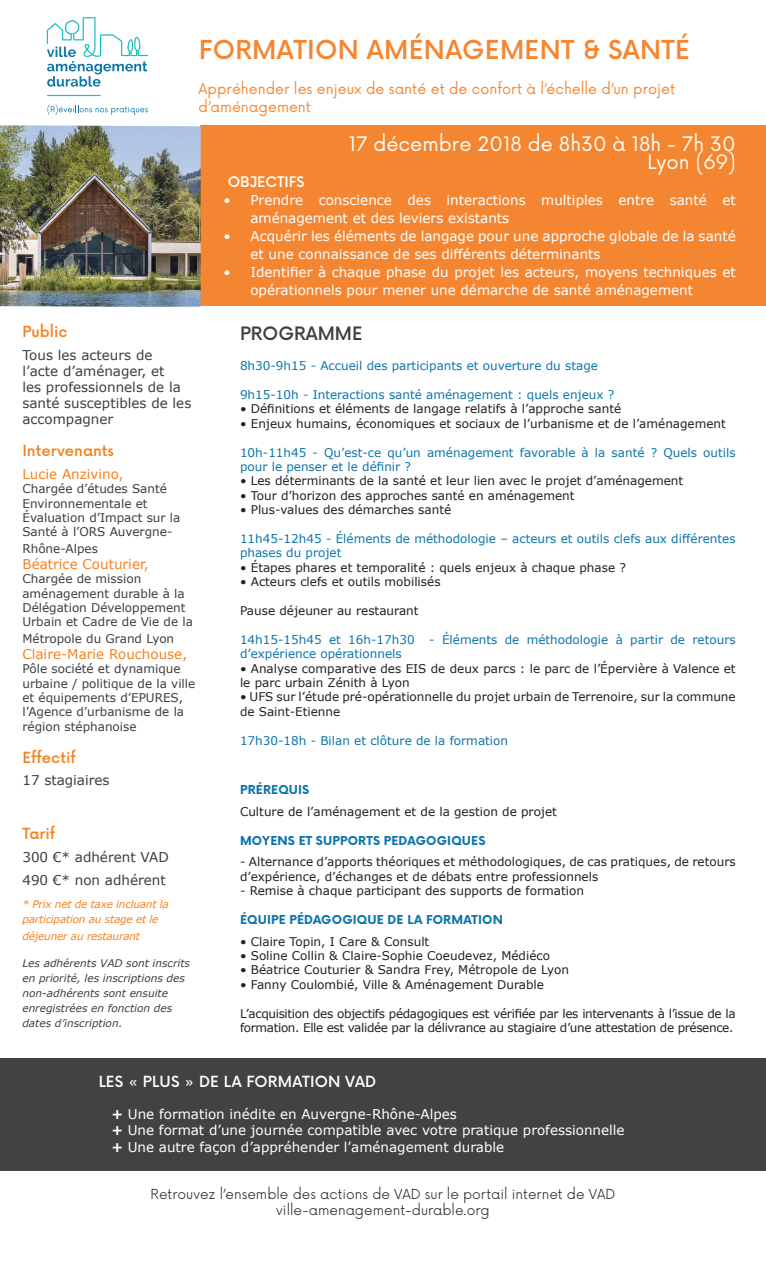
<style>
.page{position:relative;width:766px;height:1263px;background:#fff}
.page>*{position:absolute;margin:0;border:0;box-sizing:border-box;transform-origin:0 0}
.t1{font:500 25.5px "Now";letter-spacing:.015em;color:#f58631}
.t2{font:19.5px/18px "Now";color:#fff;text-align:right}
.t3{font:500 18px "Now";color:#3e3e3f}
.t4{font:500 15px "Now";color:#f58220}
.t5{font:500 15px "Now";letter-spacing:.015em;color:#fff}
.t6{font:14.25px/18px "Now";color:#f58631}
.t7{font:500 14.25px "Now";color:#fff}
.t8{font:13.5px/18px "Verdana";color:#fff}
.t9{font:13.5px/16.2px "Verdana";color:#3e3e3f}
.t10{font:300 13.5px/16.2px "Now";color:#231f20;text-align:center}
.t11{font:13.5px "Verdana";color:#f58220}
.t12{font:12px/14.4px "Verdana";color:#231f20}
.t13{font:12px/14.4px "Verdana";color:#0d75aa}
.t14{font:12px/14.4px "Verdana";color:#3e3e3f}
.t15{font:12px/14.4px "Verdana";letter-spacing:-.03em;color:#231f20}
.t16{font:700 12px "Now";letter-spacing:.01em;color:#0d75aa}
.t17{font:12px "Myriad Pro";color:#fff}
.t18{font:italic 10.5px/15px "Verdana";color:#3e3e3f}
.t19{font:italic 10.5px/15px "Verdana";letter-spacing:-.02em;color:#f58220}
.s1{font-weight:700}
</style>
<div class="page">
<div style="left:201px;top:125px;width:564px;height:181px;background:#f58631"></div>
<svg style="left:47px;top:17px;width:101px;height:70px"></svg>
<svg style="left:48px;top:105px;width:100px;height:10px"></svg>
<hr style="left:48px;top:95px;width:52px;height:1px;background:#1cbdc4">
<div style="left:0;top:1058px;width:765px;height:112px;background:#414243"></div>
<img style="left:0;top:125px;width:201px;height:182px">
<p class="t1" style="left:199px;top:30px;width:492px">FORMATION AMÉNAGEMENT &amp; SANTÉ</p>
<p class="t6" style="left:198px;top:79px;width:478px">Appréhender les enjeux de santé et de confort à l’échelle d’un projet d’aménagement</p>
<p class="t4" style="left:22px;top:320px;width:47px">Public</p>
<p class="t9" style="left:22px;top:346px;width:170px">Tous les acteurs de l’acte d’aménager, et<br>les professionnels de la santé susceptibles de les accompagner</p>
<p class="t4" style="left:22px;top:439px;width:93px">Intervenants</p>
<p class="t11" style="left:22px;top:464px;width:103px">Lucie Anzivino,</p>
<p class="t14" style="left:22px;top:481px;width:159px">Chargée d’études Santé<br>Environnementale et<br>Évaluation d’Impact sur la<br>Santé à l’ORS Auvergne-</p>
<p class="t14" style="left:22px;top:541px;width:77px">Rhône-Alpes</p>
<p class="t11" style="left:22px;top:554px;width:128px">Béatrice Couturier,</p>
<p class="t14" style="left:22px;top:571px;width:172px">Chargée de mission aménagement durable à la<br>Délégation Développement<br>Urbain et Cadre de Vie de la</p>
<p class="t14" style="left:22px;top:631px;width:153px">Métropole du Grand Lyon</p>
<p class="t11" style="left:22px;top:644px;width:166px">Claire-Marie Rouchouse,</p>
<p class="t14" style="left:22px;top:661px;width:174px">Pôle société et dynamique urbaine / politique de la ville et équipements d’EPURES, l’Agence d’urbanisme de la région stéphanoise</p>
<p class="t4" style="left:22px;top:745px;width:55px">Effectif</p>
<p class="t9" style="left:22px;top:772px;width:89px">17 stagiaires</p>
<p class="t4" style="left:22px;top:822px;width:34px">Tarif</p>
<p class="t9" style="left:22px;top:849px;width:148px">300 €* adhérent VAD</p>
<p class="t9" style="left:22px;top:871px;width:145px">490 €* non adhérent</p>
<p class="t19" style="left:22px;top:896px;width:148px">* Prix net de taxe incluant la participation au stage et le</p>
<p class="t19" style="left:22px;top:928px;width:119px">déjeuner au restaurant</p>
<p class="t18" style="left:22px;top:956px;width:169px">Les adhérents VAD sont inscrits en priorité, les inscriptions des non-adhérents sont ensuite enregistrées en fonction des dates d’inscription.</p>
<p class="t2" style="left:348px;top:133px;width:388px">17 décembre 2018 de 8h30 à 18h - 7h 30<br>Lyon (69)</p>
<p class="t7" style="left:227px;top:170px;width:78px">OBJECTIFS</p>
<p class="t8" style="left:250px;top:191px;width:486px;text-indent:-27px">• Prendre conscience des interactions multiples entre santé et aménagement et des leviers existants</p>
<p class="t8" style="left:250px;top:227px;width:486px;text-indent:-27px">• Acquérir les éléments de langage pour une approche globale de la santé et une connaissance de ses différents déterminants</p>
<p class="t8" style="left:250px;top:263px;width:486px;text-indent:-27px">• Identifier à chaque phase du projet les acteurs, moyens techniques et opérationnels pour mener une démarche de santé aménagement</p>
<p class="t3" style="left:240px;top:319px;width:124px">PROGRAMME</p>
<p class="t13" style="left:240px;top:359px;width:359px">8h30-9h15 - Accueil des participants et ouverture du stage</p>
<p class="t13" style="left:240px;top:387px;width:376px">9h15-10h - Interactions santé aménagement : quels enjeux ?</p>
<p class="t12" style="left:240px;top:402px;width:382px">• Définitions et éléments de langage relatifs à l’approche santé</p>
<p class="t12" style="left:240px;top:416px;width:487px">• Enjeux humains, économiques et sociaux de l’urbanisme et de l’aménagement</p>
<p class="t13" style="left:240px;top:445px;width:497px">10h-11h45 - Qu’est-ce qu’un aménagement favorable à la santé ? Quels outils pour le penser et le définir ?</p>
<p class="t12" style="left:240px;top:474px;width:444px">• Les déterminants de la santé et leur lien avec le projet d’aménagement</p>
<p class="t12" style="left:240px;top:488px;width:336px">• Tour d’horizon des approches santé en aménagement</p>
<p class="t12" style="left:240px;top:503px;width:213px">• Plus-values des démarches santé</p>
<p class="t13" style="left:240px;top:531px;width:497px">11h45-12h45 - Éléments de méthodologie – acteurs et outils clefs aux différentes phases du projet</p>
<p class="t12" style="left:240px;top:560px;width:387px">• Étapes phares et temporalité : quels enjeux à chaque phase ?</p>
<p class="t12" style="left:240px;top:575px;width:202px">• Acteurs clefs et outils mobilisés</p>
<p class="t12" style="left:240px;top:603px;width:180px">Pause déjeuner au restaurant</p>
<p class="t13" style="left:240px;top:632px;width:497px">14h15-15h45 et 16h-17h30 - Éléments de méthodologie à partir de retours d’expérience opérationnels</p>
<p class="t12" style="left:240px;top:661px;width:497px">• Analyse comparative des EIS de deux parcs : le parc de l’Épervière à Valence et le parc urbain Zénith à Lyon</p>
<p class="t12" style="left:240px;top:690px;width:497px">• UFS sur l’étude pré-opérationnelle du projet urbain de Terrenoire, sur la commune de Saint-Etienne</p>
<p class="t13" style="left:240px;top:733px;width:269px">17h30-18h - Bilan et clôture de la formation</p>
<p class="t17" style="left:491px;top:696px;width:9px">+</p>
<p class="t16" style="left:240px;top:781px;width:71px">PRÉREQUIS</p>
<p class="t12" style="left:240px;top:804px;width:318px">Culture de l’aménagement et de la gestion de projet</p>
<p class="t16" style="left:240px;top:831px;width:247px">MOYENS ET SUPPORTS PEDAGOGIQUES</p>
<p class="t12" style="left:240px;top:855px;width:497px">- Alternance d’apports théoriques et méthodologiques, de cas pratiques, de retours d’expérience, d’échanges et de débats entre professionnels</p>
<p class="t12" style="left:240px;top:883px;width:345px">- Remise à chaque participant des supports de formation</p>
<p class="t16" style="left:240px;top:911px;width:264px">ÉQUIPE PÉDAGOGIQUE DE LA FORMATION</p>
<p class="t12" style="left:240px;top:934px;width:191px">• Claire Topin, I Care &amp; Consult</p>
<p class="t12" style="left:240px;top:948px;width:311px">• Soline Collin &amp; Claire-Sophie Coeudevez, Médiéco</p>
<p class="t12" style="left:240px;top:963px;width:330px">• Béatrice Couturier &amp; Sandra Frey, Métropole de Lyon</p>
<p class="t12" style="left:240px;top:977px;width:305px">• Fanny Coulombié, Ville &amp; Aménagement Durable</p>
<p class="t15" style="left:240px;top:1006px;width:497px">L’acquisition des objectifs pédagogiques est vérifiée par les intervenants à l’issue de la formation. Elle est validée par la délivrance au stagiaire d’une attestation de présence.</p>
<p class="t5" style="left:99px;top:1070px;width:279px">LES « PLUS » DE LA FORMATION VAD</p>
<p class="t8" style="left:111px;top:1105px;width:347px"><span class="s1">+</span> Une formation inédite en Auvergne-Rhône-Alpes</p>
<p class="t8" style="left:111px;top:1121px;width:514px"><span class="s1">+</span> Une format d’une journée compatible avec votre pratique professionnelle</p>
<p class="t8" style="left:111px;top:1137px;width:394px"><span class="s1">+</span> Une autre façon d’appréhender l’aménagement durable</p>
<p class="t10" style="left:151px;top:1185px;width:466px">Retrouvez l’ensemble des actions de VAD sur le portail internet de VAD ville-amenagement-durable.org</p>
</div>
